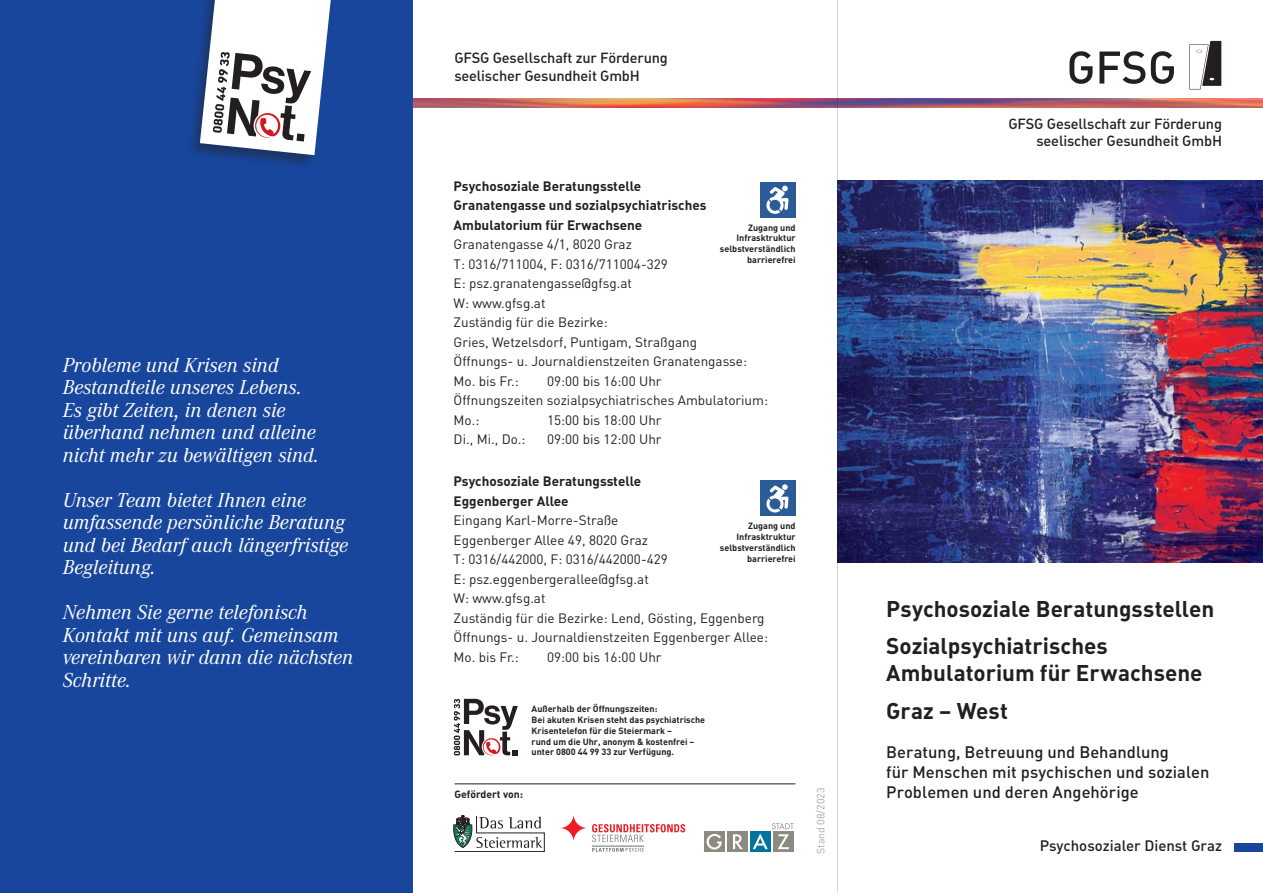
<style>
.page{position:relative;width:1263px;height:893px;background:#fff}
.page>*{position:absolute;margin:0;border:0;box-sizing:border-box;transform-origin:0 0}
.t1{font:22.5px/37.5px "DIN Bold Alternate";color:#231f20}
.t2{font:italic 21px/22.5px "Corporate A";color:#fff}
.t3{font:500 16.5px/19.8px "DIN";color:#231f20}
.t4{font:15px "DIN Medium Alternate";color:#231f20}
.t5{font:14.55px/17.4px "DIN Medium Alternate";letter-spacing:-.01em;color:#231f20;text-align:right}
.t6{font:13.5px/19.5px "DIN";color:#231f20}
.t7{font:13.5px/19.5px "DIN Bold Alternate";color:#231f20}
.t8{font:10.5px "DIN Bold Alternate";color:#231f20}
.t9{font:10.5px "DIN";color:#a8a9ad}
.t10{font:700 9px/10.8px "DIN";color:#231f20;text-align:right}
</style>
<div class="page">
<svg style="left:1069px;top:51px;width:23px;height:33px"></svg>
<svg style="left:1099px;top:51px;width:46px;height:33px"></svg>
<svg style="left:1151px;top:51px;width:23px;height:33px"></svg>
<svg style="left:1189px;top:41px;width:32px;height:48px"></svg>
<img style="left:413px;top:99px;width:850px;height:8px">
<img style="left:838px;top:181px;width:425px;height:381px">
<div style="left:1235px;top:843px;width:28px;height:9px;background:#18469d"></div>
<div style="left:0;top:0;width:412px;height:893px;background:#18469d"></div>
<svg style="left:453px;top:815px;width:92px;height:37px"></svg>
<hr style="left:455px;top:783px;width:340px;height:1px;background:#231f20">
<div style="left:704px;top:831px;width:20px;height:21px;background:#8c8a81"></div>
<div style="left:727px;top:831px;width:21px;height:21px;background:#8c8a81"></div>
<div style="left:750px;top:831px;width:21px;height:21px;background:#00749c"></div>
<svg style="left:773px;top:849px;width:21px;height:3px"></svg>
<svg style="left:707px;top:834px;width:15px;height:15px"></svg>
<svg style="left:733px;top:834px;width:10px;height:15px"></svg>
<svg style="left:753px;top:823px;width:41px;height:26px"></svg>
<svg style="left:592px;top:824px;width:93px;height:18px"></svg>
<svg style="left:560px;top:814px;width:27px;height:28px"></svg>
<hr style="left:592px;top:846px;width:52px;height:1px;background:#6c6d70">
<svg style="left:592px;top:848px;width:52px;height:4px"></svg>
<div style="left:187px;top:0;width:149px;height:170px;background:#231f20;opacity:.45"></div>
<svg style="left:200px;top:0;width:131px;height:155px;background:#bfc2cd"></svg>
<div style="left:760px;top:182px;width:36px;height:35px;background:#2c5c98"></div>
<svg style="left:766px;top:186px;width:22px;height:28px"></svg>
<div style="left:760px;top:481px;width:36px;height:35px;background:#2c5c98"></div>
<svg style="left:766px;top:484px;width:22px;height:28px"></svg>
<svg style="left:454px;top:699px;width:64px;height:57px"></svg>
<hr style="left:837px;top:0;width:1px;height:893px;background:#231f20">
<hr style="left:412px;top:0;width:1px;height:893px;background:#656568">
<h2 class="t2" style="left:63px;top:354px;width:258px">Probleme und Krisen sind<br>Bestandteile unseres Lebens.<br>Es gibt Zeiten, in denen sie überhand nehmen und alleine nicht mehr zu bewältigen sind.</h2>
<h2 class="t2" style="left:63px;top:489px;width:287px">Unser Team bietet Ihnen eine umfassende persönliche Beratung und bei Bedarf auch längerfristige<br>Begleitung.</h2>
<h2 class="t2" style="left:63px;top:601px;width:292px">Nehmen Sie gerne telefonisch<br>Kontakt mit uns auf. Gemeinsam vereinbaren wir dann die nächsten<br>Schritte.</h2>
<p class="t5" style="left:454px;top:49px;width:215px;text-align:left">GFSG Gesellschaft zur Förderung seelischer Gesundheit GmbH</p>
<p class="t7" style="left:454px;top:176px;width:254px">Psychosoziale Beratungsstelle<br>Granatengasse und sozialpsychiatrisches<br>Ambulatorium für Erwachsene</p>
<p class="t6" style="left:454px;top:234px;width:295px">Granatengasse 4/1, 8020 Graz<br>T: 0316/711004, F: 0316/711004-329<br>E: psz.granatengasse@gfsg.at<br>W: www.gfsg.at<br>Zuständig für die Bezirke:<br>Gries, Wetzelsdorf, Puntigam, Straßgang<br>Öffnungs- u. Journaldienstzeiten Granatengasse:<br>Mo. bis Fr.:</p>
<p class="t10" style="left:720px;top:221px;width:77px">Zugang und<br>Infrasktruktur selbstverständlich barrierefrei</p>
<p class="t6" style="left:454px;top:371px;width:316px;text-indent:94px">09:00 bis 16:00 Uhr<br>Öffnungszeiten sozialpsychiatrisches Ambulatorium:<br>Mo.:</p>
<p class="t6" style="left:547px;top:410px;width:116px">15:00 bis 18:00 Uhr</p>
<p class="t6" style="left:454px;top:429px;width:73px">Di., Mi., Do.:</p>
<p class="t6" style="left:547px;top:429px;width:116px">09:00 bis 12:00 Uhr</p>
<p class="t7" style="left:454px;top:471px;width:189px">Psychosoziale Beratungsstelle<br>Eggenberger Allee</p>
<p class="t6" style="left:454px;top:510px;width:316px">Eingang Karl-Morre-Straße<br>Eggenberger Allee 49, 8020 Graz<br>T: 0316/442000, F: 0316/442000-429<br>E: psz.eggenbergerallee@gfsg.at<br>W: www.gfsg.at<br>Zuständig für die Bezirke: Lend, Gösting, Eggenberg Öffnungs- u. Journaldienstzeiten Eggenberger Allee:<br>Mo. bis Fr.:</p>
<p class="t10" style="left:720px;top:520px;width:77px">Zugang und<br>Infrasktruktur selbstverständlich barrierefrei</p>
<p class="t6" style="left:547px;top:647px;width:116px">09:00 bis 16:00 Uhr</p>
<p class="t10" style="left:532px;top:703px;width:175px;text-align:left">Außerhalb der Öffnungszeiten:<br>Bei akuten Krisen steht das psychiatrische Krisentelefon für die Steiermark –<br>rund um die Uhr, anonym &amp; kostenfrei – unter 0800 44 99 33 zur Verfügung.</p>
<p class="t8" style="left:454px;top:787px;width:70px">Gefördert von:</p>
<p class="t9" style="left:814px;top:854px;width:67px;rotate:-90deg">Stand 08/2023</p>
<p class="t5" style="left:1008px;top:114px;width:215px">GFSG Gesellschaft zur Förderung seelischer Gesundheit GmbH</p>
<h1 class="t1" style="left:886px;top:589px;width:330px">Psychosoziale Beratungsstellen<br>Sozialpsychiatrisches</h1>
<h1 class="t1" style="left:886px;top:653px;width:318px">Ambulatorium für Erwachsene<br>Graz – West</h1>
<p class="t3" style="left:886px;top:742px;width:325px">Beratung, Betreuung und Behandlung<br>für Menschen mit psychischen und sozialen<br>Problemen und deren Angehörige</p>
<p class="t4" style="left:1040px;top:836px;width:184px">Psychosozialer Dienst Graz</p>
</div>
